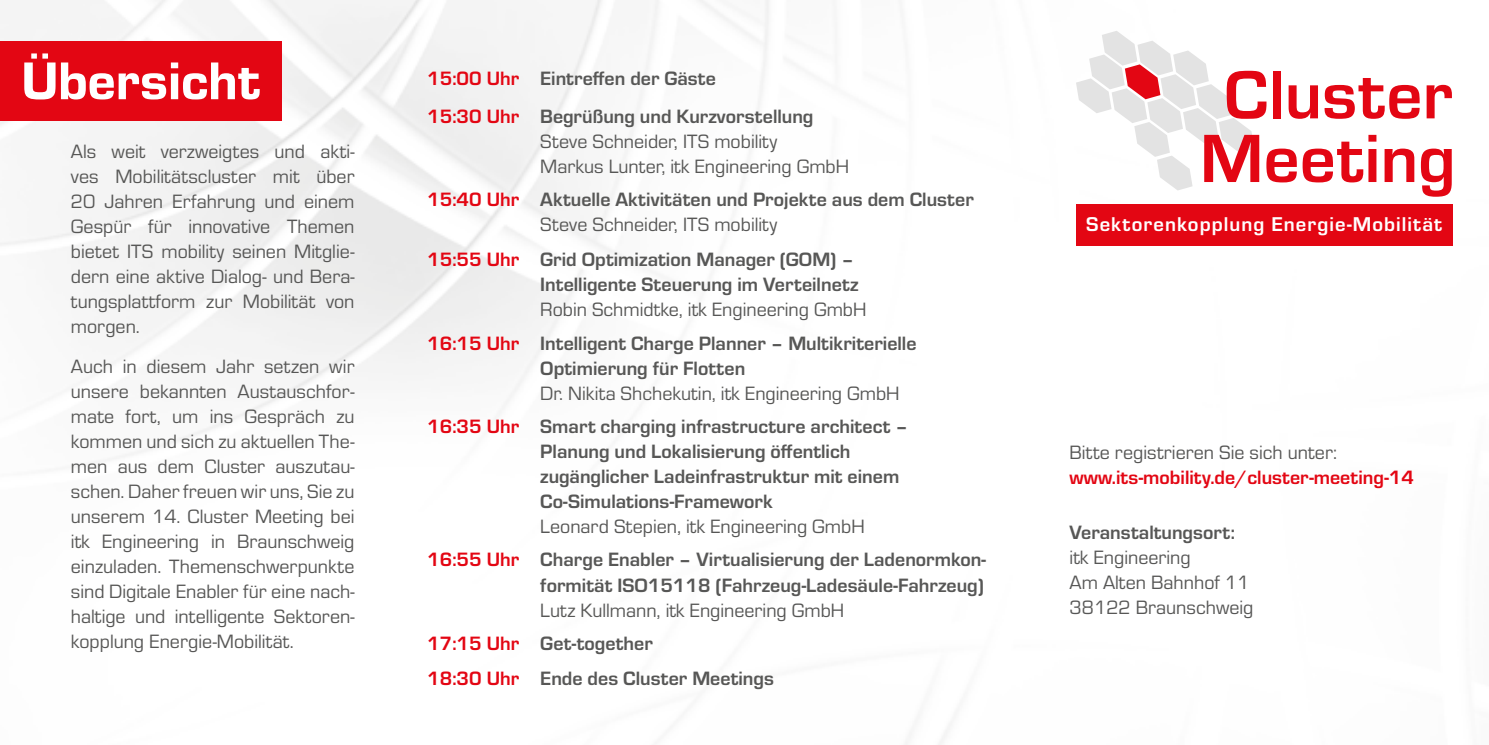
<style>
.page{position:relative;width:1489px;height:745px;background:#fff}
.page>*{position:absolute;margin:0;border:0;box-sizing:border-box;transform-origin:0 0}
.t1{font:700 70.75px/63.5px "Eurostile";letter-spacing:.005em;color:#e30613;text-align:center}
.t2{font:55px "Eurostile Hea";color:#fff}
.t3{font:700 20.75px "Eurostile";letter-spacing:.05em;color:#fff}
.t4{font:20px/25px "Eurostile";color:#575756}
.t5{font:700 20px/25px "Eurostile";color:#575756}
.t6{font:700 20px "Eurostile";color:#e30613}
.s1{color:#e30613}
.s2{font-weight:400}
.s3{font-weight:700;color:#e30613}
.s4{font-weight:700}
</style>
<div class="page">
<img style="left:0;top:0;width:1453px;height:744px">
<svg style="left:1075px;top:31px;width:179px;height:159px"></svg>
<div style="left:1075px;top:204px;width:377px;height:42px;background:#e30613"></div>
<div style="left:0;top:41px;width:281px;height:80px;background:#e30613"></div>
<h2 class="t2" style="left:21px;top:42px;width:240px">Übersicht</h2>
<p class="t4" style="left:71px;top:138px;width:285px;text-align:justify">Als weit verzweigtes und akti&shy;ves Mobilitätscluster mit über 20 Jahren Erfahrung und einem Gespür für innovative Themen bietet ITS mobility seinen Mitglie&shy;dern eine aktive Dialog- und Bera&shy;tungsplattform zur Mobilität von morgen.</p>
<p class="t4" style="left:71px;top:352px;width:285px;text-align:justify">Auch in diesem Jahr setzen wir unsere bekannten Austauschfor&shy;mate fort, um ins Gespräch zu kommen und sich zu aktuellen The&shy;men aus dem Cluster auszutau&shy;schen. Daher freuen wir uns, Sie zu unserem 14. Cluster Meeting bei itk Engineering in Braunschweig einzuladen. Themenschwerpunkte sind Digitale Enabler für eine nach&shy;haltige und intelligente Sektoren&shy;kopplung Energie-Mobilität.</p>
<p class="t5" style="left:427px;top:58px;width:388px;line-height:37.5px"><span class="s1">15:00 Uhr</span> Eintreffen der Gäste<br><span class="s1">15:30 Uhr</span> Begrüßung und Kurzvorstellung</p>
<p class="t4" style="left:540px;top:128px;width:310px">Steve Schneider, ITS mobility<br>Markus Lunter, itk Engineering GmbH</p>
<p class="t5" style="left:540px;top:185px;width:435px;text-indent:-113px"><span class="s1">15:40 Uhr</span> Aktuelle Aktivitäten und Projekte aus dem Cluster<br><span class="s2">Steve Schneider, ITS mobility</span></p>
<p class="t5" style="left:427px;top:245px;width:433px;text-align:right"><span class="s1">15:55 Uhr</span> Grid Optimization Manager (GOM) –<br>Intelligente Steuerung im Verteilnetz</p>
<p class="t5" style="left:427px;top:291px;width:491px;line-height:33.2px;text-indent:113px"><span class="s2">Robin Schmidtke, itk Engineering GmbH<br></span><span class="s1">16:15 Uhr</span> Intelligent Charge Planner – Multikriterielle</p>
<p class="t5" style="left:540px;top:354px;width:206px">Optimierung für Flotten</p>
<p class="t4" style="left:427px;top:375px;width:482px;line-height:33.2px;text-indent:113px">Dr. Nikita Shchekutin, itk Engineering GmbH<br><span class="s3">16:35 Uhr</span> <span class="s4">Smart charging infrastructure architect –</span></p>
<p class="t5" style="left:540px;top:437px;width:360px">Planung und Lokalisierung öffentlich zugänglicher Ladeinfrastruktur mit einem<br>Co-Simulations-Framework</p>
<p class="t5" style="left:427px;top:508px;width:560px;line-height:33.2px;text-align:center"><span class="s2">Leonard Stepien, itk Engineering GmbH<br></span><span class="s1">16:55 Uhr</span> Charge Enabler – Virtualisierung der Ladenormkon-</p>
<p class="t5" style="left:540px;top:570px;width:445px">formität ISO15118 (Fahrzeug-Ladesäule-Fahrzeug)</p>
<p class="t4" style="left:427px;top:592px;width:418px;line-height:33.2px;text-indent:113px">Lutz Kullmann, itk Engineering GmbH<br><span class="s3">17:15 Uhr</span> <span class="s4">Get-together</span></p>
<p class="t5" style="left:427px;top:664px;width:348px"><span class="s1">18:30 Uhr</span> Ende des Cluster Meetings</p>
<h1 class="t1" style="left:1199px;top:58px;width:257px">Cluster<br>Meeting</h1>
<p class="t3" style="left:1086px;top:209px;width:357px">Sektorenkopplung Energie-Mobilität</p>
<p class="t4" style="left:1069px;top:438px;width:269px">Bitte registrieren Sie sich unter:</p>
<p class="t6" style="left:1069px;top:462px;width:346px">www.its-mobility.de/cluster-meeting-14</p>
<p class="t5" style="left:1069px;top:518px;width:167px">Veranstaltungsort:</p>
<p class="t4" style="left:1069px;top:543px;width:185px">itk Engineering<br>Am Alten Bahnhof 11<br>38122 Braunschweig</p>
</div>
